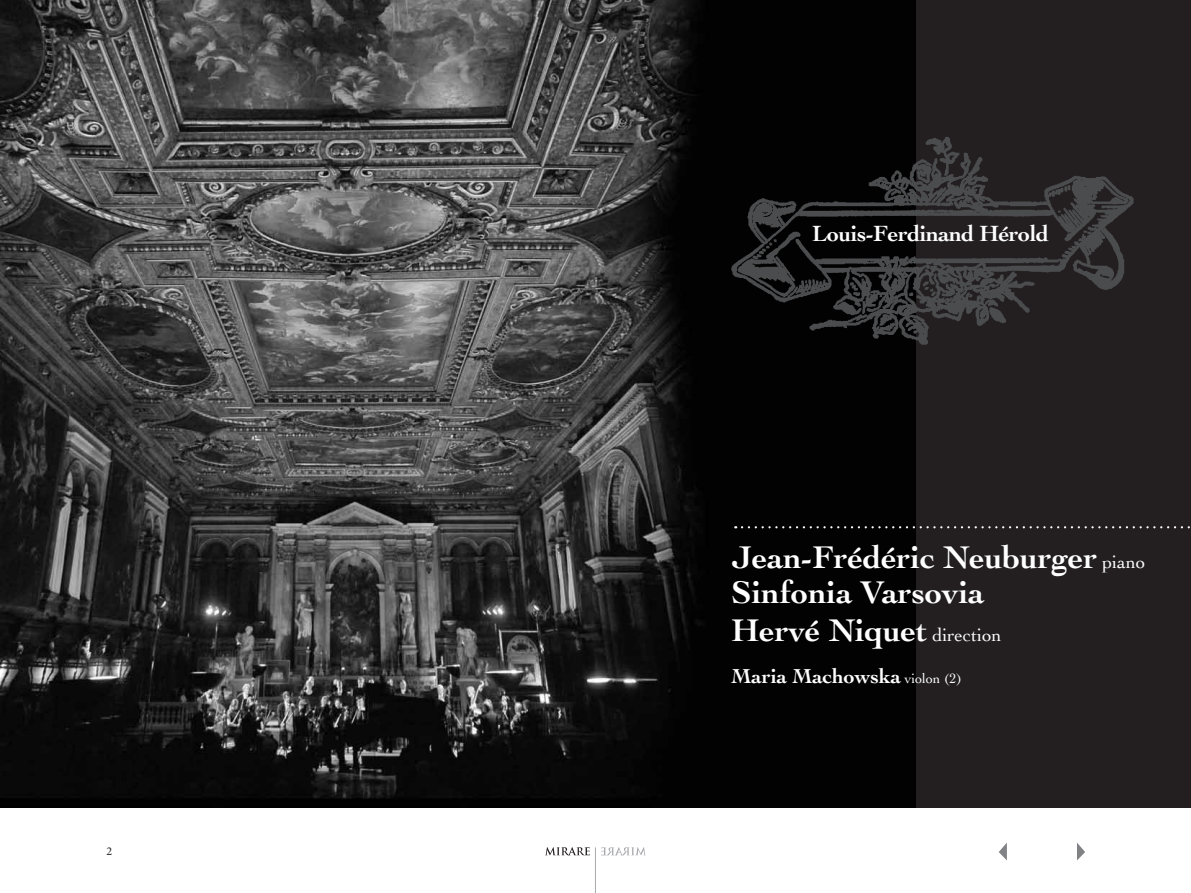
<style>
.page{position:relative;width:1191px;height:893px;background:#fff}
.page>*{position:absolute;margin:0;border:0;box-sizing:border-box;transform-origin:0 0}
.t1{font:700 32.85px/36.5px "Cochin";color:#fff}
.t2{font:700 23.1px "Cochin";letter-spacing:-.02em;color:#fff}
.t3{font:700 21.15px "Cochin";color:#fff}
.t4{font:12px "Minion Pro";color:#231f20}
.s1{font-weight:400;font-size:18.75px}
.s2{font-weight:400;font-size:14.1px}
</style>
<div class="page">
<svg style="left:999px;top:843px;width:8px;height:17px"></svg>
<svg style="left:1077px;top:843px;width:8px;height:17px"></svg>
<svg style="left:545px;top:847px;width:45px;height:8px"></svg>
<svg style="left:601px;top:847px;width:45px;height:8px"></svg>
<hr style="left:595px;top:847px;width:1px;height:46px;background:#a8a9ad">
<div style="left:0;top:0;width:1191px;height:808px;background:#231f20"></div>
<img style="left:0;top:0;width:915px;height:808px">
<svg style="left:742px;top:526px;width:448px;height:2px"></svg>
<img style="left:702px;top:97px;width:432px;height:258px">
<p class="t4" style="left:106px;top:843px;width:7px">2</p>
<p class="t2" style="left:812px;top:220px;width:238px">Louis-Ferdinand Hérold</p>
<p class="t1" style="left:731px;top:539px;width:415px">Jean-Frédéric Neuburger <span class="s1">piano<br></span>Sinfonia Varsovia<br>Hervé Niquet <span class="s1">direction</span></p>
<p class="t3" style="left:731px;top:664px;width:232px">Maria Machowska <span class="s2">violon (2)</span></p>
</div>
